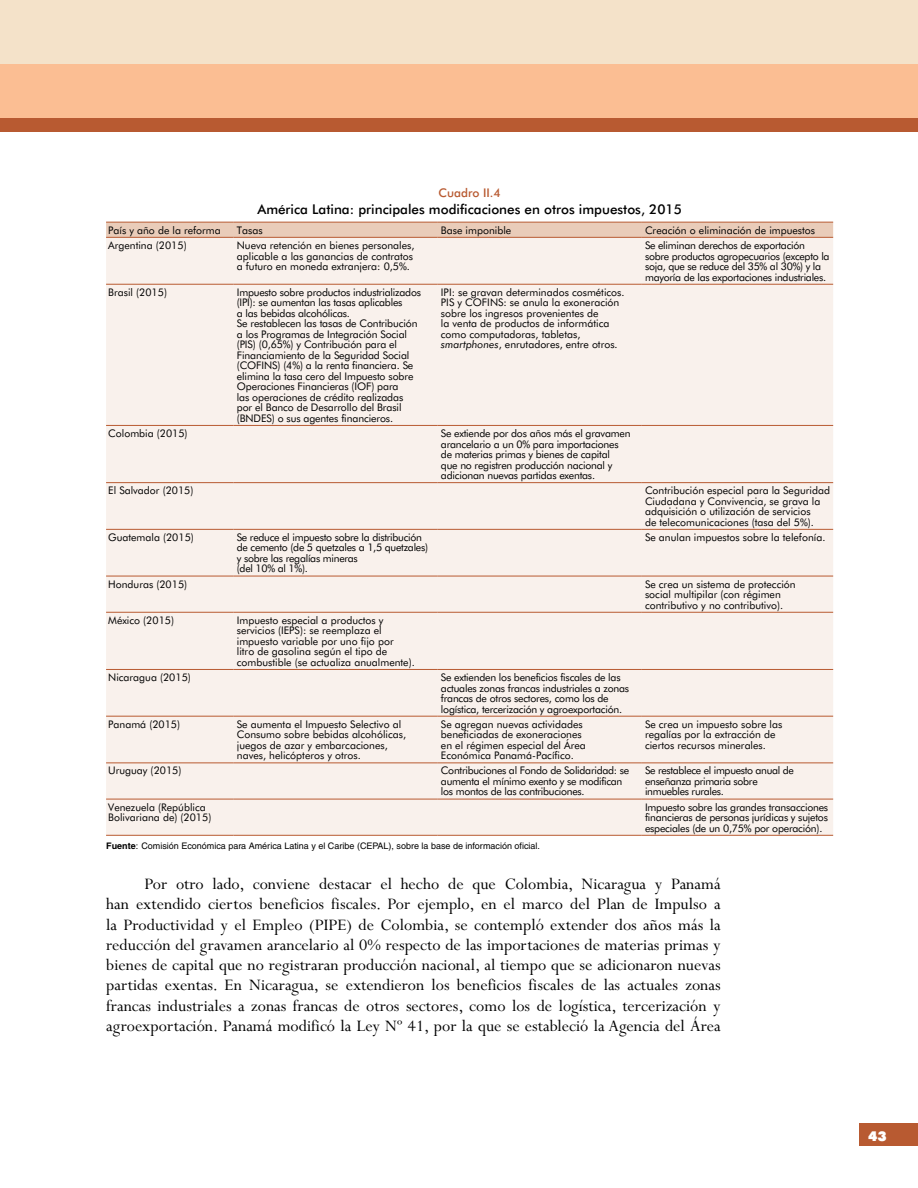
<style>
.page{position:relative;width:918px;height:1188px;background:#fff}
.page>*{position:absolute;margin:0;border:0;box-sizing:border-box;transform-origin:0 0}
.t1{font:18px/20.2px "Perpetua";color:#000;text-align:justify}
.t2{font:500 13.5px "Futura BT";color:#000}
.t3{font:900 13.5px "Futura BT";color:#fff}
.t4{font:500 12px "Futura BT";color:#b85a31}
.t5{font:10.5px/10.5px "Futura BT";color:#000}
.t6{font:10.5px/10.5px "Futura BT";letter-spacing:-.025em;color:#000}
.t7{font:10.5px/10.5px "Futura BT";letter-spacing:-.02em;color:#000}
.t8{font:10.5px/10.5px "Futura BT";letter-spacing:-.03em;color:#000}
.t9{font:9px "Helvetica";color:#000}
.s1{font-style:italic}
.s2{font-weight:700}
</style>
<div class="page">
<div style="left:859px;top:1123px;width:59px;height:23px;background:#b85a31"></div>
<div style="left:0;top:64px;width:918px;height:54px;background:#fbbe93"></div>
<div style="left:0;top:0;width:918px;height:64px;background:#f4e2c9"></div>
<div style="left:0;top:118px;width:918px;height:13px;background:#b85a31"></div>
<svg style="left:106px;top:223px;width:727px;height:14px;background:#e8cab7"></svg>
<div style="left:106px;top:238px;width:727px;height:597px;background:#f9f1ec"></div>
<hr style="left:106px;top:284px;width:128px;height:1px;background:#b85a31">
<hr style="left:234px;top:284px;width:204px;height:1px;background:#b85a31">
<hr style="left:438px;top:284px;width:204px;height:1px;background:#b85a31">
<hr style="left:642px;top:284px;width:191px;height:1px;background:#b85a31">
<hr style="left:106px;top:425px;width:128px;height:1px;background:#b85a31">
<hr style="left:234px;top:425px;width:204px;height:1px;background:#b85a31">
<hr style="left:438px;top:425px;width:204px;height:1px;background:#b85a31">
<hr style="left:642px;top:425px;width:191px;height:1px;background:#b85a31">
<hr style="left:106px;top:482px;width:128px;height:1px;background:#b85a31">
<hr style="left:234px;top:482px;width:204px;height:1px;background:#b85a31">
<hr style="left:438px;top:482px;width:204px;height:1px;background:#b85a31">
<hr style="left:642px;top:482px;width:191px;height:1px;background:#b85a31">
<hr style="left:106px;top:529px;width:128px;height:1px;background:#b85a31">
<hr style="left:234px;top:529px;width:204px;height:1px;background:#b85a31">
<hr style="left:438px;top:529px;width:204px;height:1px;background:#b85a31">
<hr style="left:642px;top:529px;width:191px;height:1px;background:#b85a31">
<hr style="left:106px;top:576px;width:128px;height:1px;background:#b85a31">
<hr style="left:234px;top:576px;width:204px;height:1px;background:#b85a31">
<hr style="left:438px;top:576px;width:204px;height:1px;background:#b85a31">
<hr style="left:642px;top:576px;width:191px;height:1px;background:#b85a31">
<hr style="left:106px;top:612px;width:128px;height:1px;background:#b85a31">
<hr style="left:234px;top:612px;width:204px;height:1px;background:#b85a31">
<hr style="left:438px;top:612px;width:204px;height:1px;background:#b85a31">
<hr style="left:642px;top:612px;width:191px;height:1px;background:#b85a31">
<hr style="left:106px;top:669px;width:128px;height:1px;background:#b85a31">
<hr style="left:234px;top:669px;width:204px;height:1px;background:#b85a31">
<hr style="left:438px;top:669px;width:204px;height:1px;background:#b85a31">
<hr style="left:642px;top:669px;width:191px;height:1px;background:#b85a31">
<hr style="left:106px;top:716px;width:128px;height:1px;background:#b85a31">
<hr style="left:234px;top:716px;width:204px;height:1px;background:#b85a31">
<hr style="left:438px;top:716px;width:204px;height:1px;background:#b85a31">
<hr style="left:642px;top:716px;width:191px;height:1px;background:#b85a31">
<hr style="left:106px;top:763px;width:128px;height:1px;background:#b85a31">
<hr style="left:234px;top:763px;width:204px;height:1px;background:#b85a31">
<hr style="left:438px;top:763px;width:204px;height:1px;background:#b85a31">
<hr style="left:642px;top:763px;width:191px;height:1px;background:#b85a31">
<hr style="left:106px;top:222px;width:128px;height:1px;background:#b85a31">
<hr style="left:234px;top:222px;width:204px;height:1px;background:#b85a31">
<hr style="left:438px;top:222px;width:204px;height:1px;background:#b85a31">
<hr style="left:642px;top:222px;width:191px;height:1px;background:#b85a31">
<hr style="left:106px;top:237px;width:128px;height:1px;background:#b85a31">
<hr style="left:234px;top:237px;width:204px;height:1px;background:#b85a31">
<hr style="left:438px;top:237px;width:204px;height:1px;background:#b85a31">
<hr style="left:642px;top:237px;width:191px;height:1px;background:#b85a31">
<hr style="left:106px;top:799px;width:128px;height:1px;background:#b85a31">
<hr style="left:234px;top:799px;width:204px;height:1px;background:#b85a31">
<hr style="left:438px;top:799px;width:204px;height:1px;background:#b85a31">
<hr style="left:642px;top:799px;width:191px;height:1px;background:#b85a31">
<hr style="left:106px;top:835px;width:128px;height:1px;background:#b85a31">
<hr style="left:234px;top:835px;width:204px;height:1px;background:#b85a31">
<hr style="left:438px;top:835px;width:204px;height:1px;background:#b85a31">
<hr style="left:642px;top:835px;width:191px;height:1px;background:#b85a31">
<p class="t4" style="left:438px;top:186px;width:64px">Cuadro II.4</p>
<p class="t2" style="left:257px;top:201px;width:426px">América Latina: principales modificaciones en otros impuestos, 2015</p>
<p class="t5" style="left:108px;top:225px;width:114px">País y año de la reforma</p>
<p class="t5" style="left:237px;top:225px;width:27px">Tasas</p>
<p class="t5" style="left:441px;top:225px;width:72px">Base imponible</p>
<p class="t5" style="left:645px;top:225px;width:172px">Creación o eliminación de impuestos</p>
<p class="t5" style="left:108px;top:240px;width:80px">Argentina (2015)</p>
<p class="t5" style="left:237px;top:240px;width:179px">Nueva retención en bienes personales, aplicable a las ganancias de contratos a futuro en moneda extranjera: 0,5%.</p>
<p class="t6" style="left:645px;top:240px;width:186px">Se eliminan derechos de exportación sobre productos agropecuarios (excepto la soja, que se reduce del 35% al 30%) y la mayoría de las exportaciones industriales.</p>
<p class="t5" style="left:108px;top:287px;width:60px">Brasil (2015)</p>
<p class="t5" style="left:237px;top:287px;width:186px">Impuesto sobre productos industrializados (IPI): se aumentan las tasas aplicables<br>a las bebidas alcohólicas.<br>Se restablecen las tasas de Contribución a los Programas de Integración Social (PIS) (0,65%) y Contribución para el Financiamiento de la Seguridad Social (COFINS) (4%) a la renta financiera. Se elimina la tasa cero del Impuesto sobre Operaciones Financieras (IOF) para<br>las operaciones de crédito realizadas por el Banco de Desarrollo del Brasil (BNDES) o sus agentes financieros.</p>
<p class="t5" style="left:441px;top:287px;width:185px">IPI: se gravan determinados cosméticos.<br>PIS y COFINS: se anula la exoneración sobre los ingresos provenientes de<br>la venta de productos de informática como computadoras, tabletas, <span class="s1">smartphones</span>, enrutadores, entre otros.</p>
<p class="t5" style="left:108px;top:428px;width:81px">Colombia (2015)</p>
<p class="t7" style="left:441px;top:428px;width:191px">Se extiende por dos años más el gravamen arancelario a un 0% para importaciones de materias primas y bienes de capital<br>que no registren producción nacional y adicionan nuevas partidas exentas.</p>
<p class="t5" style="left:108px;top:485px;width:87px">El Salvador (2015)</p>
<p class="t5" style="left:645px;top:485px;width:186px">Contribución especial para la Seguridad Ciudadana y Convivencia, se grava la adquisición o utilización de servicios<br>de telecomunicaciones (tasa del 5%).</p>
<p class="t5" style="left:108px;top:532px;width:87px">Guatemala (2015)</p>
<p class="t6" style="left:237px;top:532px;width:193px">Se reduce el impuesto sobre la distribución de cemento (de 5 quetzales a 1,5 quetzales) y sobre las regalías mineras<br>(del 10% al 1%).</p>
<p class="t5" style="left:645px;top:532px;width:182px">Se anulan impuestos sobre la telefonía.</p>
<p class="t5" style="left:108px;top:579px;width:81px">Honduras (2015)</p>
<p class="t5" style="left:645px;top:579px;width:152px">Se crea un sistema de protección social multipilar (con régimen contributivo y no contributivo).</p>
<p class="t5" style="left:108px;top:615px;width:67px">México (2015)</p>
<p class="t5" style="left:237px;top:615px;width:179px">Impuesto especial a productos y servicios (IEPS): se reemplaza el impuesto variable por uno fijo por<br>litro de gasolina según el tipo de combustible (se actualiza anualmente).</p>
<p class="t5" style="left:108px;top:672px;width:84px">Nicaragua (2015)</p>
<p class="t7" style="left:441px;top:672px;width:190px">Se extienden los beneficios fiscales de las actuales zonas francas industriales a zonas francas de otros sectores, como los de logística, tercerización y agroexportación.</p>
<p class="t5" style="left:108px;top:719px;width:73px">Panamá (2015)</p>
<p class="t5" style="left:237px;top:719px;width:171px">Se aumenta el Impuesto Selectivo al Consumo sobre bebidas alcohólicas, juegos de azar y embarcaciones, naves, helicópteros y otros.</p>
<p class="t5" style="left:441px;top:719px;width:146px">Se agregan nuevas actividades beneficiadas de exoneraciones en el régimen especial del Área<br>Económica Panamá-Pacífico.</p>
<p class="t5" style="left:645px;top:719px;width:139px">Se crea un impuesto sobre las regalías por la extracción de ciertos recursos minerales.</p>
<p class="t5" style="left:108px;top:765px;width:75px">Uruguay (2015)</p>
<p class="t6" style="left:441px;top:765px;width:190px">Contribuciones al Fondo de Solidaridad: se aumenta el mínimo exento y se modifican los montos de las contribuciones.</p>
<p class="t8" style="left:645px;top:765px;width:150px">Se restablece el impuesto anual de enseñanza primaria sobre inmuebles rurales.</p>
<p class="t5" style="left:108px;top:802px;width:105px">Venezuela (República<br>Bolivariana de) (2015)</p>
<p class="t5" style="left:645px;top:802px;width:185px;text-align:justify">Impuesto sobre las grandes transacciones financieras de personas jurídicas y sujetos especiales (de un 0,75% por operación).</p>
<p class="t9" style="left:106px;top:841px;width:435px"><span class="s2">Fuente</span>: Comisión Económica para América Latina y el Caribe (CEPAL), sobre la base de información oficial.</p>
<p class="t1" style="left:106px;top:873px;width:616px;text-indent:38px">Por otro lado, conviene destacar el hecho de que Colombia, Nicaragua y Panamá han extendido ciertos beneficios fiscales. Por ejemplo, en el marco del Plan de Impulso a la Productividad y el Empleo (PIPE) de Colombia, se contempló extender dos años más la reducción del gravamen arancelario al 0% respecto de las importaciones de materias primas y bienes de capital que no registraran producción nacional, al tiempo que se adicionaron nuevas partidas exentas. En Nicaragua, se extendieron los beneficios fiscales de las actuales zonas francas industriales a zonas francas de otros sectores, como los de logística, tercerización y agroexportación. Panamá modificó la Ley Nº 41, por la que se estableció la Agencia del Área</p>
<p class="t3" style="left:868px;top:1128px;width:20px">43</p>
</div>
